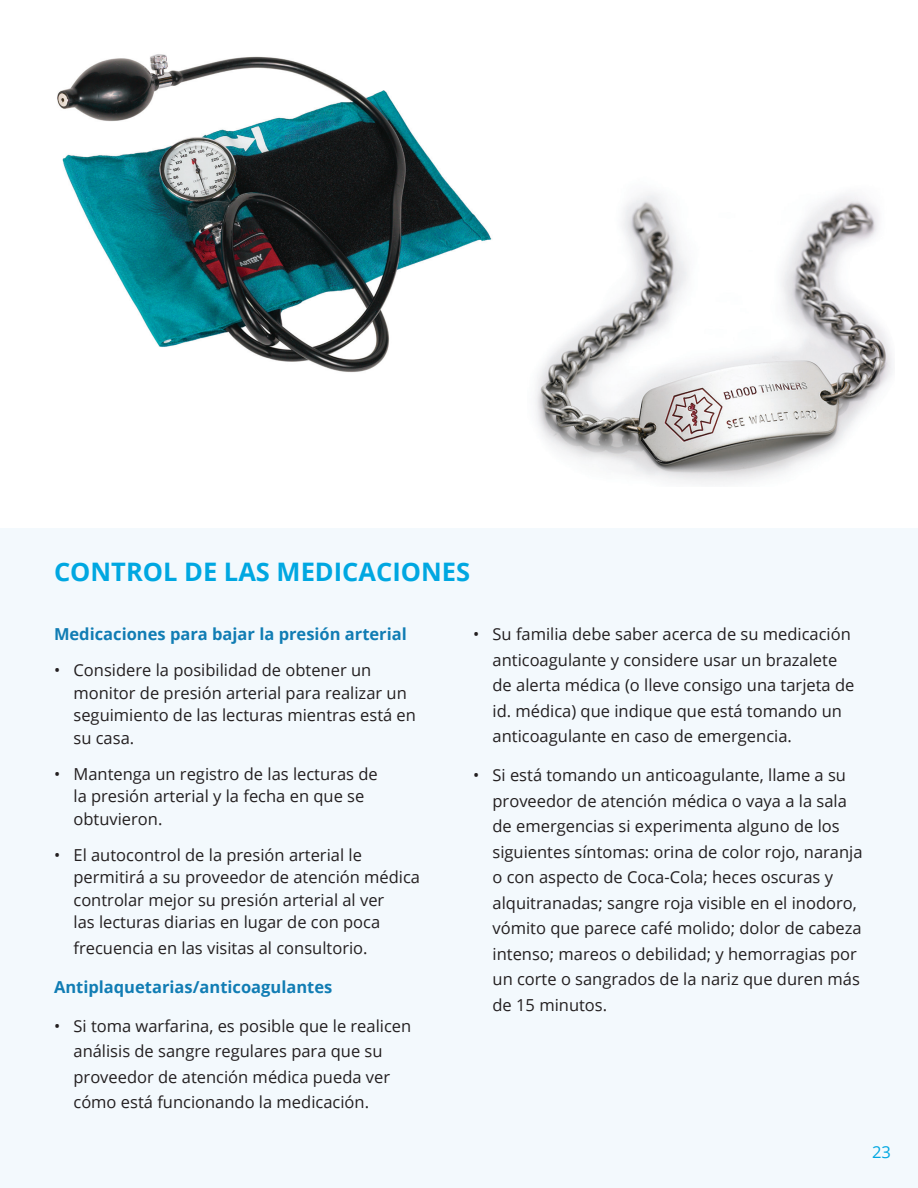
<style>
.page{position:relative;width:918px;height:1188px;background:#fff}
.page>*{position:absolute;margin:0;border:0;box-sizing:border-box;transform-origin:0 0}
.heading1{font:700 25.5px "Open Sans";color:#00a7e1}
.t1{font:16.5px/25.5px "Open Sans";color:#231f20}
.body_copy{font:700 16.5px "Open Sans";color:#117db4}
.t2{font:16.5px "Open Sans";color:#00a7e1}
</style>
<div class="page">
<div style="left:0;top:528px;width:918px;height:660px;background:#f3f9fd"></div>
<img style="left:57px;top:54px;width:435px;height:319px">
<img style="left:535px;top:193px;width:358px;height:291px">
<p class="heading1" style="left:54px;top:553px;width:418px">CONTROL DE LAS MEDICACIONES</p>
<p class="body_copy" style="left:54px;top:623px;width:354px">Medicaciones para bajar la presión arterial</p>
<p class="t1" style="left:74px;top:659px;width:344px;line-height:22.5px;text-indent:-20px">• Considere la posibilidad de obtener un monitor de presión arterial para realizar un seguimiento de las lecturas mientras está en su casa.</p>
<p class="t1" style="left:74px;top:762px;width:306px;line-height:22.5px;text-indent:-20px">• Mantenga un registro de las lecturas de la presión arterial y la fecha en que se obtuvieron.</p>
<p class="t1" style="left:74px;top:843px;width:348px;line-height:22.5px;text-indent:-20px">• El autocontrol de la presión arterial le permitirá a su proveedor de atención médica controlar mejor su presión arterial al ver<br>las lecturas diarias en lugar de con poca</p>
<p class="t1" style="left:74px;top:935px;width:296px">frecuencia en las visitas al consultorio.</p>
<p class="body_copy" style="left:54px;top:975px;width:280px">Antiplaquetarias/anticoagulantes</p>
<p class="t1" style="left:74px;top:1013px;width:339px;text-indent:-20px">• Si toma warfarina, es posible que le realicen análisis de sangre regulares para que su proveedor de atención médica pueda ver cómo está funcionando la medicación.</p>
<p class="t1" style="left:493px;top:621px;width:363px;text-indent:-20px">• Su familia debe saber acerca de su medicación anticoagulante y considere usar un brazalete de alerta médica (o lleve consigo una tarjeta de id. médica) que indique que está tomando un anticoagulante en caso de emergencia.</p>
<p class="t1" style="left:493px;top:762px;width:372px;text-indent:-20px">• Si está tomando un anticoagulante, llame a su proveedor de atención médica o vaya a la sala de emergencias si experimenta alguno de los siguientes síntomas: orina de color rojo, naranja o con aspecto de Coca-Cola; heces oscuras y alquitranadas; sangre roja visible en el inodoro, vómito que parece café molido; dolor de cabeza intenso; mareos o debilidad; y hemorragias por un corte o sangrados de la nariz que duren más de 15 minutos.</p>
<p class="t2" style="left:872px;top:1141px;width:20px">23</p>
</div>
